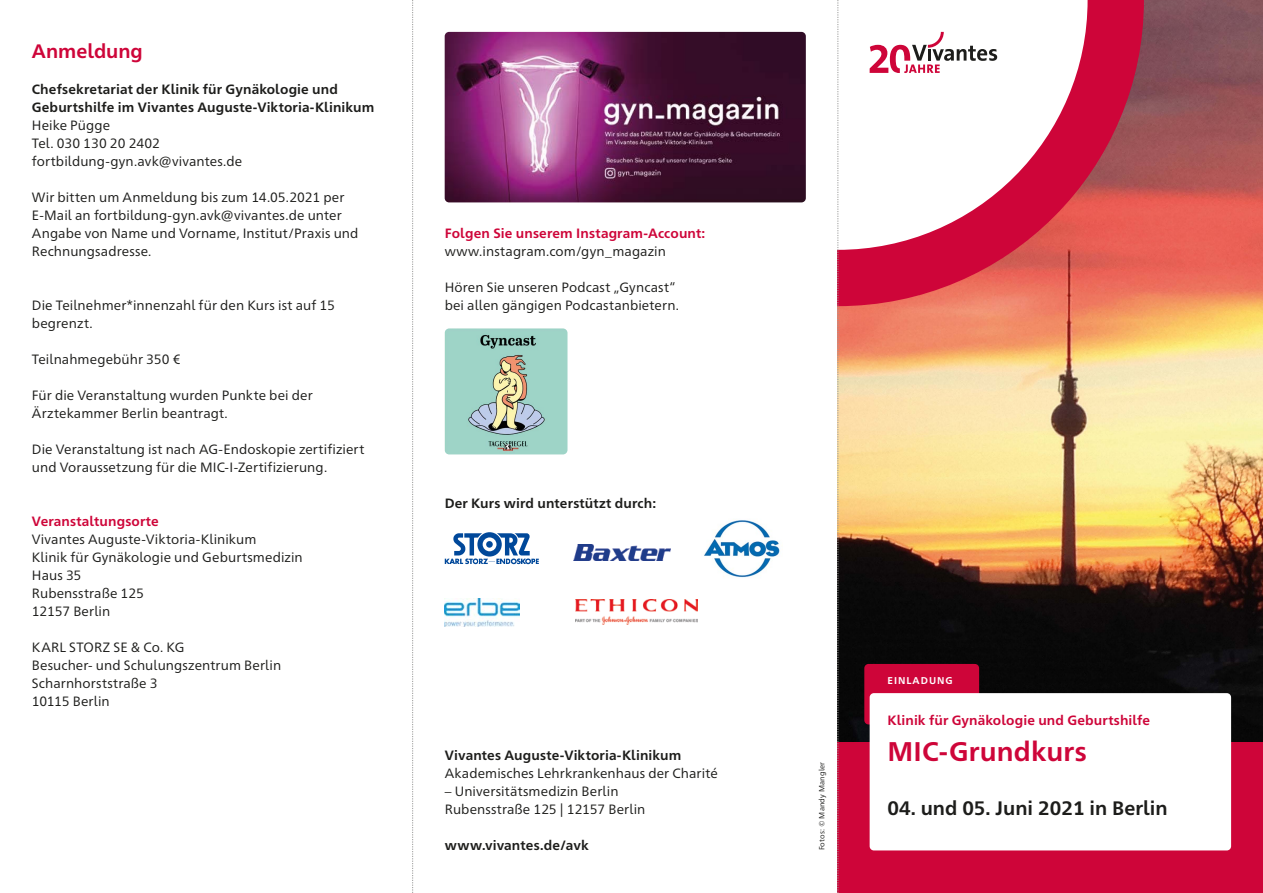
<style>
.page{position:relative;width:1263px;height:893px;background:#fff}
.page>*{position:absolute;margin:0;border:0;box-sizing:border-box;transform-origin:0 0}
.t1{font:700 27px "Frutiger Neue 1450 Pro";letter-spacing:.005em;color:#ce0539}
.t2{font:700 19.5px "Frutiger Neue 1450 Pro";color:#1d1d1b}
.t3{font:700 19.5px "Frutiger Neue 1450 Pro";letter-spacing:-.005em;color:#ce0539}
.t4{font:13.5px/18px "Frutiger Neue 1450 Pro";letter-spacing:.005em;color:#1d1d1b}
.t5{font:700 13.5px/18px "Frutiger Neue 1450 Pro";letter-spacing:.01em;color:#1d1d1b}
.t6{font:700 13.5px "Frutiger Neue 1450 Pro";letter-spacing:.01em;color:#ce0539}
.t7{font:700 9.9px "Frutiger Neue 1450 Pro";letter-spacing:.1em;color:#fff}
.t8{font:7.5px "Frutiger Neue 1450 Pro";letter-spacing:.025em;color:#1d1d1b}
</style>
<div class="page">
<img style="left:839px;top:0;width:424px;height:742px">
<svg style="left:839px;top:0;width:305px;height:306px;background:#d23a4b"></svg>
<svg style="left:839px;top:0;width:248px;height:250px"></svg>
<svg style="left:870px;top:32px;width:127px;height:41px"></svg>
<div style="left:838px;top:742px;width:425px;height:151px;background:#ce0539"></div>
<div style="left:864px;top:664px;width:115px;height:60px;background:#ce0539;border-radius:4px"></div>
<div style="left:870px;top:693px;width:361px;height:157px;background:#fff;border-radius:4px"></div>
<svg style="left:445px;top:32px;width:361px;height:170px;background:#692d59"></svg>
<img style="left:445px;top:328px;width:122px;height:126px">
<svg style="left:445px;top:532px;width:94px;height:32px"></svg>
<img style="left:445px;top:598px;width:74px;height:28px">
<img style="left:576px;top:600px;width:121px;height:24px">
<img style="left:573px;top:544px;width:97px;height:17px">
<img style="left:704px;top:520px;width:76px;height:58px">
<svg style="left:412px;top:0;width:1px;height:893px"></svg>
<svg style="left:838px;top:0;width:1px;height:893px"></svg>
<h2 class="t3" style="left:32px;top:37px;width:113px">Anmeldung</h2>
<p class="t5" style="left:32px;top:80px;width:344px">Chefsekretariat der Klinik für Gynäkologie und<br>Geburtshilfe im Vivantes Auguste-Viktoria-Klinikum</p>
<p class="t4" style="left:32px;top:116px;width:212px">Heike Pügge<br>Tel. 030 130 20 2402 fortbildung-gyn.avk@vivantes.de</p>
<p class="t4" style="left:32px;top:188px;width:328px">Wir bitten um Anmeldung bis zum 14.05.2021 per E-Mail an fortbildung-gyn.avk@vivantes.de unter Angabe von Name und Vorname, Institut/Praxis und Rechnungsadresse.</p>
<p class="t4" style="left:32px;top:296px;width:305px">Die Teilnehmer*innenzahl für den Kurs ist auf 15 begrenzt.</p>
<p class="t4" style="left:32px;top:350px;width:150px">Teilnahmegebühr 350 €</p>
<p class="t4" style="left:32px;top:386px;width:282px">Für die Veranstaltung wurden Punkte bei der<br>Ärztekammer Berlin beantragt.</p>
<p class="t4" style="left:32px;top:440px;width:334px">Die Veranstaltung ist nach AG-Endoskopie zertifiziert und Voraussetzung für die MIC-I-Zertifizierung.</p>
<p class="t6" style="left:32px;top:512px;width:128px">Veranstaltungsorte</p>
<p class="t4" style="left:32px;top:530px;width:272px">Vivantes Auguste-Viktoria-Klinikum<br>Klinik für Gynäkologie und Geburtsmedizin<br>Haus 35<br>Rubensstraße 125<br>12157 Berlin</p>
<p class="t4" style="left:32px;top:638px;width:251px">KARL STORZ SE &amp; Co. KG<br>Besucher- und Schulungszentrum Berlin<br>Scharnhorststraße 3<br>10115 Berlin</p>
<p class="t6" style="left:445px;top:224px;width:262px">Folgen Sie unserem Instagram-Account:</p>
<p class="t4" style="left:445px;top:242px;width:223px">www.instagram.com/gyn_magazin</p>
<p class="t4" style="left:445px;top:278px;width:236px">Hören Sie unseren Podcast „Gyncast“ bei allen gängigen Podcastanbietern.</p>
<p class="t5" style="left:445px;top:494px;width:213px">Der Kurs wird unterstützt durch:</p>
<p class="t5" style="left:445px;top:746px;width:238px">Vivantes Auguste-Viktoria-Klinikum</p>
<p class="t4" style="left:445px;top:764px;width:275px">Akademisches Lehrkrankenhaus der Charité</p>
<p class="t4" style="left:445px;top:782px;width:202px">– Universitätsmedizin Berlin<br>Rubensstraße 125 | 12157 Berlin</p>
<p class="t5" style="left:445px;top:836px;width:145px">www.vivantes.de/avk</p>
<p class="t8" style="left:816px;top:850px;width:90px;rotate:-90deg">Fotos: © Mandy Mangler</p>
<p class="t7" style="left:887px;top:673px;width:67px">EINLADUNG</p>
<p class="t6" style="left:887px;top:710px;width:264px">Klinik für Gynäkologie und Geburtshilfe</p>
<h1 class="t1" style="left:887px;top:732px;width:201px">MIC-Grundkurs</h1>
<h2 class="t2" style="left:887px;top:794px;width:282px">04. und 05. Juni 2021 in Berlin</h2>
</div>
